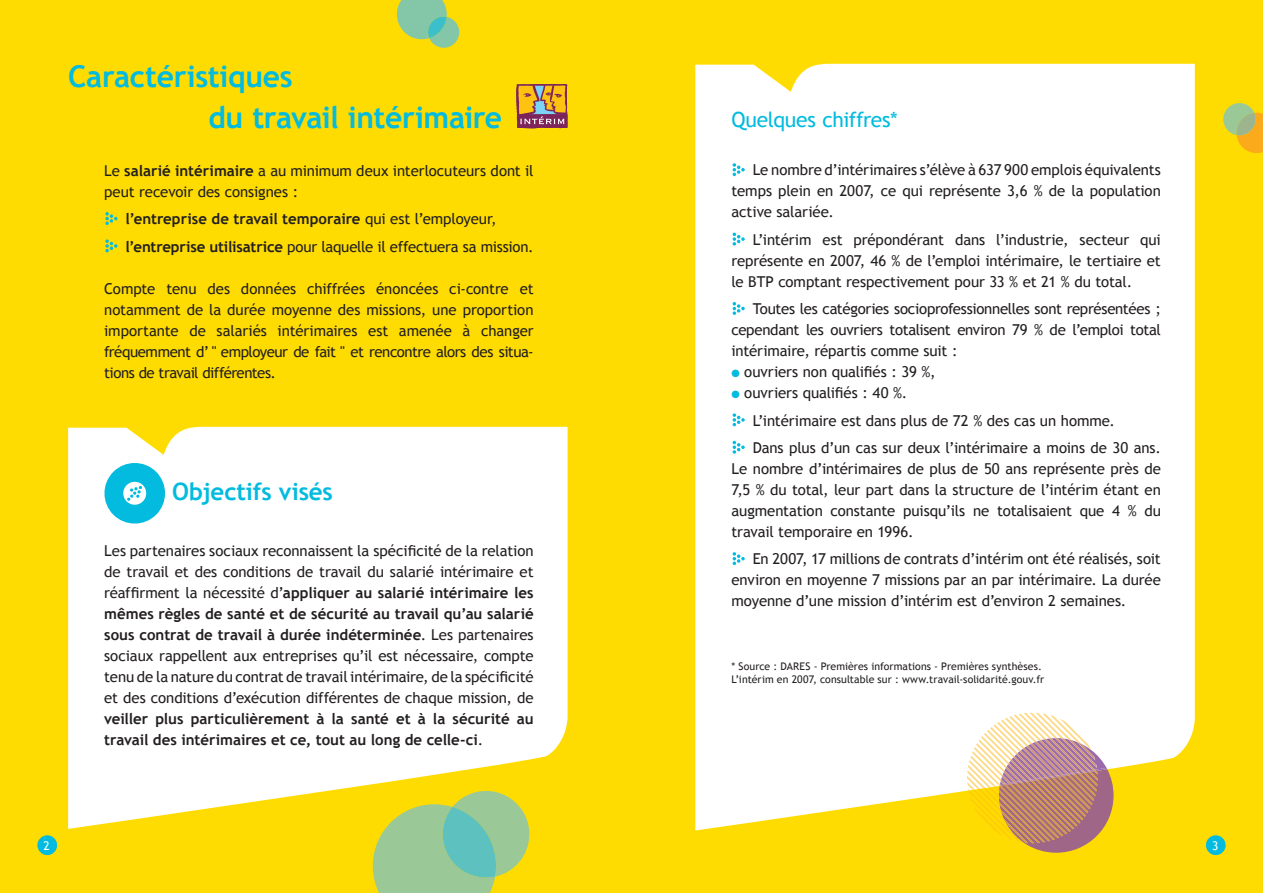
<style>
.page{position:relative;width:1263px;height:893px;background:#fff}
.page>*{position:absolute;margin:0;border:0;box-sizing:border-box;transform-origin:0 0}
.t1{font:700 30px/40.5px "Trebuchet MS";letter-spacing:-.01em;color:#02bbdf}
.t2{font:700 24px "Trebuchet MS";letter-spacing:-.005em;color:#02bbdf}
.t3{font:21px "Trebuchet MS";letter-spacing:-.015em;color:#02bbdf}
.t4{font:15px/21px "Trebuchet MS";letter-spacing:-.01em;color:#231f20;text-align:justify}
.t5{font:700 15px/27.5px "Trebuchet MS";color:#231f20}
.t6{font:12px "Trebuchet MS";color:#fff}
.t7{font:10.5px/13.5px "Trebuchet MS";letter-spacing:.005em;color:#231f20}
.s1{font-weight:700}
.s2{font-weight:400}
.s3{color:#02bbdf}
</style>
<div class="page">
<div style="left:0;top:0;width:631px;height:893px;background:#ffdc01"></div>
<svg style="left:68px;top:426px;width:500px;height:403px;background:#fefceb"></svg>
<svg style="left:373px;top:791px;width:156px;height:102px"></svg>
<svg style="left:397px;top:0;width:62px;height:48px"></svg>
<svg style="left:105px;top:212px;width:12px;height:13px"></svg>
<svg style="left:105px;top:239px;width:12px;height:13px"></svg>
<svg style="left:516px;top:84px;width:52px;height:44px;background:#b57d52"></svg>
<svg style="left:104px;top:463px;width:61px;height:61px;background:#52d0e9"></svg>
<div style="left:37px;top:835px;width:20px;height:20px;background:#02bbdf;border-radius:50%"></div>
<div style="left:631px;top:0;width:632px;height:893px;background:#ffdc01"></div>
<div style="left:695px;top:64px;width:500px;height:766px;background:#fff"></div>
<svg style="left:733px;top:163px;width:12px;height:13px"></svg>
<svg style="left:733px;top:233px;width:12px;height:13px"></svg>
<svg style="left:733px;top:302px;width:12px;height:13px"></svg>
<svg style="left:733px;top:413px;width:12px;height:13px"></svg>
<svg style="left:733px;top:441px;width:12px;height:13px"></svg>
<svg style="left:733px;top:552px;width:12px;height:13px"></svg>
<div style="left:1206px;top:835px;width:20px;height:20px;background:#02bbdf;border-radius:50%"></div>
<svg style="left:967px;top:712px;width:146px;height:141px"></svg>
<svg style="left:1223px;top:103px;width:40px;height:50px"></svg>
<h1 class="t1" style="left:208px;top:57px;width:295px;text-indent:-140px">Caractéristiques<br>du travail intérimaire</h1>
<p class="t4" style="left:104px;top:160px;width:431px">Le <span class="s1">salarié intérimaire</span> a au minimum deux interlocuteurs dont il peut recevoir des consignes :</p>
<p class="t5" style="left:125px;top:205px;width:410px">l’entreprise de travail temporaire <span class="s2">qui est l’employeur, </span>l’entreprise utilisatrice <span class="s2">pour laquelle il effectuera sa mission.</span></p>
<p class="t4" style="left:104px;top:278px;width:431px">Compte tenu des données chiffrées énoncées ci-contre et notamment de la durée moyenne des missions, une proportion importante de salariés intérimaires est amenée à changer fréquemment d’ " employeur de fait " et rencontre alors des situa&shy;tions de travail différentes.</p>
<p class="t6" style="left:44px;top:838px;width:8px">2</p>
<h2 class="t2" style="left:172px;top:476px;width:162px">Objectifs visés</h2>
<p class="t4" style="left:104px;top:540px;width:431px">Les partenaires sociaux reconnaissent la spécificité de la relation de travail et des conditions de travail du salarié intérimaire et réaffirment la nécessité d’<span class="s1">appliquer au salarié intérimaire les mêmes règles de santé et de sécurité au travail qu’au salarié sous contrat de travail à durée indéterminée</span>. Les partenaires sociaux rappellent aux entreprises qu’il est nécessaire, compte tenu de la nature du contrat de travail intérimaire, de la spécificité et des conditions d’exécution différentes de chaque mission, de</p>
<p class="t5" style="left:104px;top:708px;width:431px;line-height:21px">veiller plus particulièrement à la santé et à la sécurité au travail des intérimaires et ce, tout au long de celle-ci<span class="s2">.</span></p>
<h3 class="t3" style="left:731px;top:108px;width:168px">Quelques chiffres*</h3>
<p class="t4" style="left:731px;top:160px;width:431px;text-indent:21px">Le nombre d’intérimaires s’élève à 637 900 emplois équivalents temps plein en 2007, ce qui représente 3,6 % de la population active salariée.</p>
<p class="t4" style="left:731px;top:229px;width:431px;text-indent:21px">L’intérim est prépondérant dans l’industrie, secteur qui représente en 2007, 46 % de l’emploi intérimaire, le tertiaire et le BTP comptant respectivement pour 33 % et 21 % du total.</p>
<p class="t4" style="left:731px;top:299px;width:431px;text-indent:21px">Toutes les catégories socioprofessionnelles sont représentées ; cependant les ouvriers totalisent environ 79 % de l’emploi total intérimaire, répartis comme suit :</p>
<p class="t4" style="left:731px;top:362px;width:206px"><span class="s3">●</span> ouvriers non qualifiés : 39 %,</p>
<p class="t4" style="left:753px;top:379px;width:410px;line-height:27.5px;text-align:left;text-indent:-21px"><span class="s3">●</span> ouvriers qualifiés : 40 %.<br>L’intérimaire est dans plus de 72 % des cas un homme.<br>Dans plus d’un cas sur deux l’intérimaire a moins de 30 ans.</p>
<p class="t4" style="left:731px;top:458px;width:431px">Le nombre d’intérimaires de plus de 50 ans représente près de 7,5 % du total, leur part dans la structure de l’intérim étant en augmentation constante puisqu’ils ne totalisaient que 4 % du travail temporaire en 1996.</p>
<p class="t4" style="left:731px;top:549px;width:431px;text-indent:21px">En 2007, 17 millions de contrats d’intérim ont été réalisés, soit environ en moyenne 7 missions par an par intérimaire. La durée moyenne d’une mission d’intérim est d’environ 2 semaines.</p>
<p class="t7" style="left:731px;top:660px;width:314px">* Source : DARES - Premières informations - Premières synthèses.<br>L’intérim en 2007, consultable sur : www.travail-solidarité.gouv.fr</p>
<p class="t6" style="left:1212px;top:838px;width:8px">3</p>
</div>
